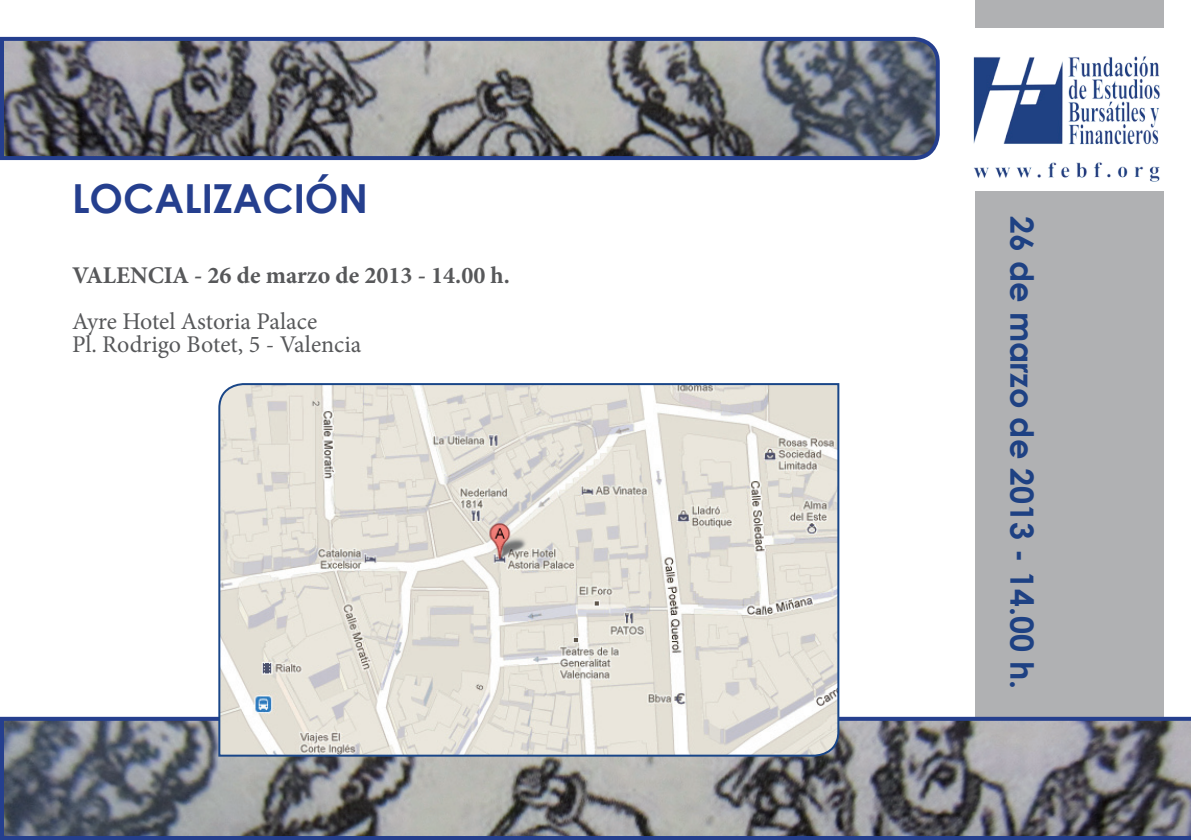
<style>
.page{position:relative;width:1191px;height:840px;background:#fff}
.page>*{position:absolute;margin:0;border:0;box-sizing:border-box;transform-origin:0 0}
.t1{font:700 40px "Century Gothic";color:#253f8e}
.t2{font:700 32px "Century Gothic";color:#1e4183}
.t3{font:24px/23px "Minion Pro";color:#57585a}
.t4{font:700 24px "Minion Pro";color:#57585a}
</style>
<div class="page">
<svg style="left:0;top:36px;width:940px;height:125px;background:#797c85"></svg>
<img style="left:973px;top:56px;width:187px;height:126px">
<div style="left:975px;top:191px;width:189px;height:648px;background:#b0b1b3"></div>
<div style="left:975px;top:0;width:189px;height:28px;background:#b0b1b3"></div>
<svg style="left:0;top:716px;width:1191px;height:123px;background:#777981"></svg>
<svg style="left:217px;top:383px;width:623px;height:374px;background:#dfddd6"></svg>
<h1 class="t1" style="left:72px;top:168px;width:298px">LOCALIZACIÓN</h1>
<p class="t4" style="left:72px;top:258px;width:439px">VALENCIA - 26 de marzo de 2013 - 14.00 h.</p>
<p class="t3" style="left:72px;top:310px;width:291px">Ayre Hotel Astoria Palace<br>Pl. Rodrigo Botet, 5 - Valencia</p>
<h2 class="t2" style="left:1046px;top:216px;width:474px;rotate:90deg">26 de marzo de 2013 - 14.00 h.</h2>
</div>
